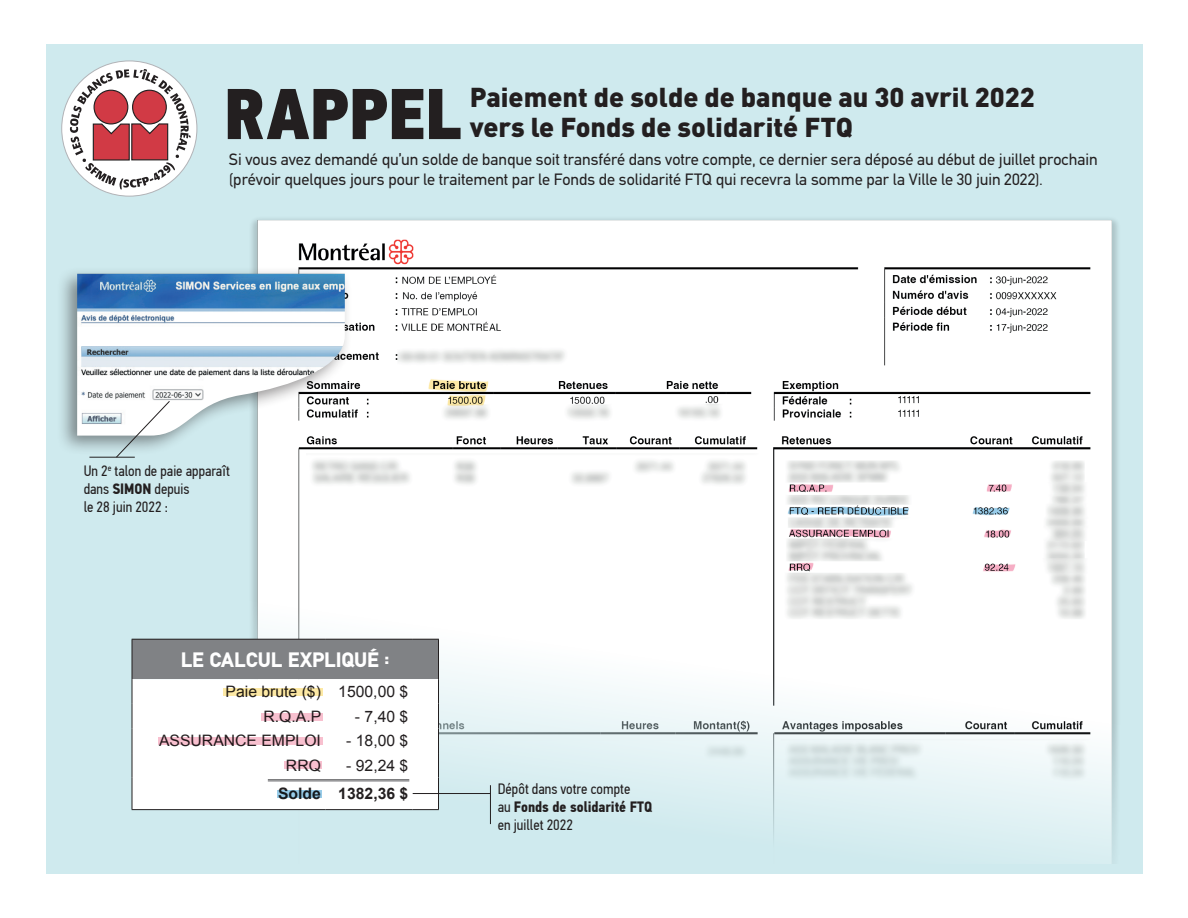
<style>
.page{position:relative;width:1188px;height:918px;background:#fff}
.page>*{position:absolute;margin:0;border:0;box-sizing:border-box;transform-origin:0 0}
.t1{font:72px "PF Din Text Cond Pro X Black";letter-spacing:-.005em;color:#231f20}
.t2{font:900 27px/30px "DIN";color:#231f20}
.t3{font:900 21px "PF Din Text";color:#fff}
.t4{font:16.5px/19.5px "PF Din Text";color:#231f20}
.t5{font:15.75px/24.6px "Arial";color:#231f20}
.t6{font:700 15.75px "Arial";color:#231f20}
.t7{font:15px/18px "PF Din Text Cond Pro";color:#231f20}
.s1{font-weight:700}
</style>
<div class="page">
<div style="left:46px;top:44px;width:1096px;height:830px;background:#cfeaee"></div>
<svg style="left:66px;top:64px;width:128px;height:128px;background:#d3b2b5"></svg>
<img style="left:241px;top:219px;width:877px;height:638px">
<div style="left:57px;top:266px;width:295px;height:190px;background:#231f20;opacity:.49"></div>
<img style="left:77px;top:274px;width:268px;height:162px">
<div style="left:132px;top:639px;width:307px;height:40px;background:#808285"></div>
<hr style="left:132px;top:639px;width:193px;height:1px;background:#231f20">
<hr style="left:132px;top:640px;width:1px;height:39px;background:#231f20">
<hr style="left:325px;top:639px;width:88px;height:1px;background:#231f20">
<svg style="left:413px;top:639px;width:26px;height:1px"></svg>
<hr style="left:438px;top:640px;width:1px;height:39px;background:#231f20">
<div style="left:132px;top:679px;width:307px;height:131px;background:#fff"></div>
<div style="left:223px;top:688px;width:100px;height:8px;background:#fde9a5"></div>
<div style="left:261px;top:713px;width:62px;height:7px;background:#f8c0cf"></div>
<div style="left:159px;top:737px;width:164px;height:8px;background:#f8c0cf"></div>
<div style="left:284px;top:761px;width:38px;height:8px;background:#f8c0cf"></div>
<div style="left:277px;top:790px;width:45px;height:8px;background:#98cce9"></div>
<hr style="left:413px;top:793px;width:77px;height:1px;background:#231f20">
<hr style="left:490px;top:785px;width:1px;height:39px;background:#231f20">
<svg style="left:116px;top:401px;width:54px;height:56px"></svg>
<hr style="left:89px;top:457px;width:46px;height:1px;background:#231f20">
<hr style="left:268px;top:781px;width:141px;height:1px;background:#636366">
<hr style="left:268px;top:779px;width:141px;height:1px;background:#636366">
<h1 class="t1" style="left:224px;top:69px;width:239px">RAPPEL</h1>
<h2 class="t2" style="left:470px;top:81px;width:567px">Paiement de solde de banque au 30 avril 2022 vers le Fonds de solidarité FTQ</h2>
<p class="t4" style="left:229px;top:150px;width:870px">Si vous avez demandé qu’un solde de banque soit transféré dans votre compte, ce dernier sera déposé au début de juillet prochain (prévoir quelques jours pour le traitement par le Fonds de solidarité FTQ qui recevra la somme par la Ville le 30 juin 2022).</p>
<p class="t7" style="left:84px;top:462px;width:148px">Un 2<sup>e</sup> talon de paie apparaît dans <span class="s1">SIMON</span> depuis<br>le 28 juin 2022 :</p>
<p class="t3" style="left:181px;top:647px;width:211px">LE CALCUL EXPLIQUÉ :</p>
<p class="t5" style="left:264px;top:680px;width:146px;text-indent:-38px">Paie brute ($) 1500,00 $<br>R.Q.A.P</p>
<p class="t5" style="left:355px;top:704px;width:55px">- 7,40 $</p>
<p class="t5" style="left:159px;top:729px;width:163px">ASSURANCE EMPLOI</p>
<p class="t5" style="left:346px;top:729px;width:64px">- 18,00 $</p>
<p class="t5" style="left:286px;top:753px;width:36px">RRQ</p>
<p class="t5" style="left:346px;top:753px;width:64px">- 92,24 $</p>
<p class="t6" style="left:278px;top:783px;width:132px">Solde 1382,36 $</p>
<p class="t7" style="left:498px;top:780px;width:156px">Dépôt dans votre compte<br>au <span class="s1">Fonds de solidarité FTQ </span>en juillet 2022</p>
</div>
